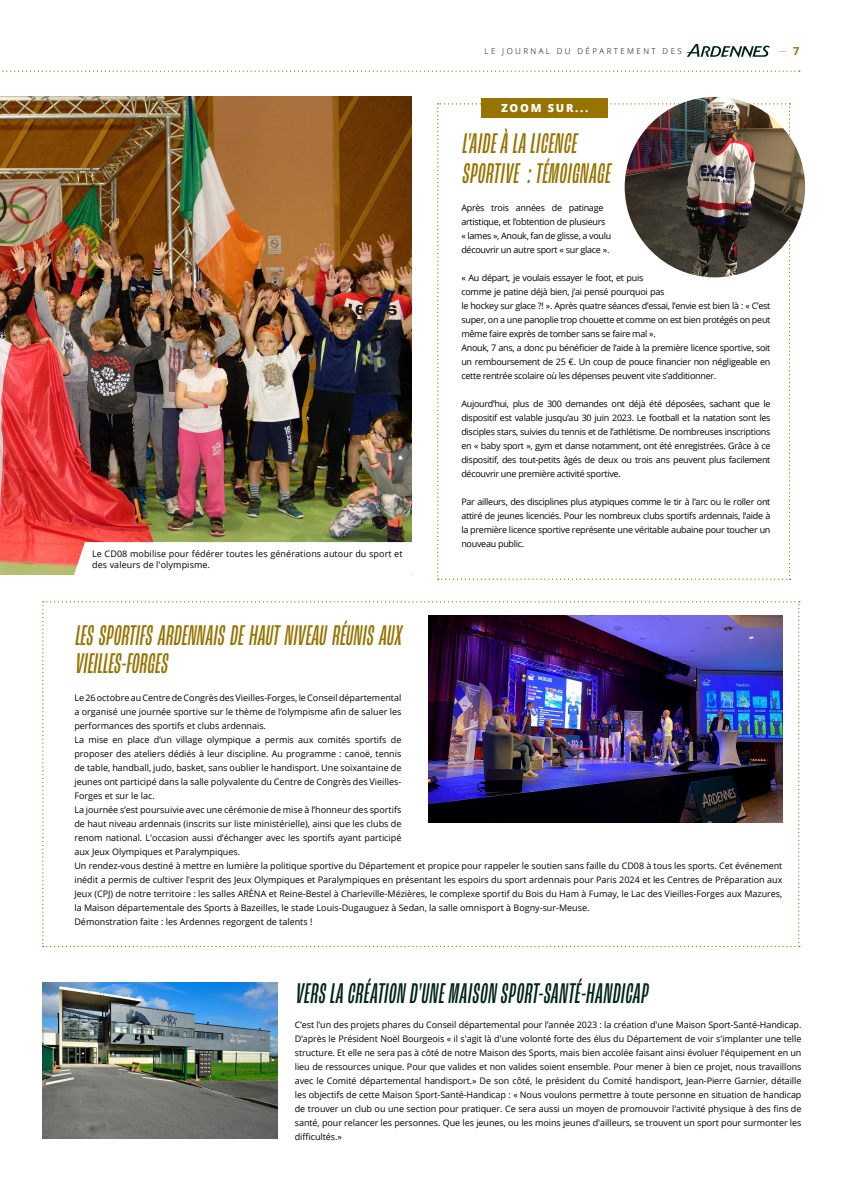
<style>
.page{position:relative;width:842px;height:1191px;background:#fff}
.page>*{position:absolute;margin:0;border:0;box-sizing:border-box;transform-origin:0 0}
.t1{font:extra-condensed 30px/30px "Roc Grotesk";color:#977400}
.t2{font:extra-condensed 30px "Roc Grotesk";color:#002418}
.t3{font:800 11.2px "Open Sans";letter-spacing:.15em;color:#fff}
.t4{font:9px/14px "Open Sans";color:#000;text-align:justify}
.t5{font:9px/14px "Open Sans";letter-spacing:-.03em;color:#000}
.t6{font:300 8px "Open Sans";letter-spacing:.3em;color:#000}
.t7{font:300 8px "Open Sans";color:#977400}
.s1{font-weight:700;font-size:11px}
</style>
<div class="page">
<svg style="left:2px;top:71px;width:798px;height:1px"></svg>
<svg style="left:686px;top:44px;width:84px;height:14px"></svg>
<img style="left:0;top:97px;width:411px;height:478px">
<svg style="left:437px;top:103px;width:353px;height:477px"></svg>
<img style="left:625px;top:97px;width:180px;height:180px;border-radius:90px">
<svg style="left:42px;top:601px;width:758px;height:346px"></svg>
<div style="left:481px;top:98px;width:127px;height:19px;background:#977400"></div>
<img style="left:429px;top:615px;width:353px;height:207px">
<img style="left:43px;top:982px;width:234px;height:157px">
<svg style="left:74px;top:542px;width:338px;height:33px"></svg>
<p class="t6" style="left:484px;top:45px;width:199px">LE JOURNAL DU DÉPARTEMENT DES</p>
<p class="t7" style="left:778px;top:45px;width:23px">— <span class="s1">7</span></p>
<p class="t3" style="left:501px;top:99px;width:89px">ZOOM SUR...</p>
<p class="t4" style="left:92px;top:548px;width:312px;line-height:11px">Le CD08 mobilise pour fédérer toutes les générations autour du sport et des valeurs de l'olympisme.</p>
<h1 class="t1" style="left:74px;top:621px;width:333px;line-height:28px">LESSPORTIFSARDENNAISDEHAUTNIVEAURÉUNISAUX<br>VIEILLES-FORGES</h1>
<h1 class="t1" style="left:461px;top:128px;width:155px">L'AIDEÀ LA LICENCE<br>SPORTIVE :TÉMOIGNAGE</h1>
<p class="t5" style="left:461px;top:200px;width:152px">Après trois années de patinage artistique, et l’obtention de plusieurs « lames », Anouk, fan de glisse, a voulu découvrir un autre sport « sur glace ».</p>
<p class="t5" style="left:461px;top:270px;width:311px">« Au départ, je voulais essayer le foot, et puis<br>comme je patine déjà bien, j’ai pensé pourquoi pas<br>le hockey sur glace ?! ». Après quatre séances d’essai, l’envie est bien là : « C’est super, on a une panoplie trop chouette et comme on est bien protégés on peut même faire exprès de tomber sans se faire mal ».<br>Anouk, 7 ans, a donc pu bénéficier de l’aide à la première licence sportive, soit un remboursement de 25 €. Un coup de pouce financier non négligeable en cette rentrée scolaire où les dépenses peuvent vite s’additionner.</p>
<p class="t4" style="left:461px;top:396px;width:311px">Aujourd’hui, plus de 300 demandes ont déjà été déposées, sachant que le dispositif est valable jusqu’au 30 juin 2023. Le football et la natation sont les disciples stars, suivies du tennis et de l’athlétisme. De nombreuses inscriptions en « baby sport », gym et danse notamment, ont été enregistrées. Grâce à ce dispositif, des tout-petits âgés de deux ou trois ans peuvent plus facilement découvrir une première activité sportive.</p>
<p class="t4" style="left:461px;top:494px;width:311px">Par ailleurs, des disciplines plus atypiques comme le tir à l’arc ou le roller ont attiré de jeunes licenciés. Pour les nombreux clubs sportifs ardennais, l’aide à la première licence sportive représente une véritable aubaine pour toucher un nouveau public.</p>
<p class="t4" style="left:74px;top:690px;width:709px;text-align:left">Le 26 octobre au Centre de Congrès des Vieilles-Forges, le Conseil départemental<br>a organisé une journée sportive sur le thème de l’olympisme afin de saluer les<br>performances des sportifs et clubs ardennais.<br>La mise en place d’un village olympique a permis aux comités sportifs de<br>proposer des ateliers dédiés à leur discipline. Au programme : canoë, tennis<br>de table, handball, judo, basket, sans oublier le handisport. Une soixantaine de<br>jeunes ont participé dans la salle polyvalente du Centre de Congrès des Vieilles-<br>Forges et sur le lac.<br>La journée s’est poursuivie avec une cérémonie de mise à l’honneur des sportifs<br>de haut niveau ardennais (inscrits sur liste ministérielle), ainsi que les clubs de<br>renom national. L'occasion aussi d’échanger avec les sportifs ayant participé<br>aux Jeux Olympiques et Paralympiques.<br>Un rendez-vous destiné à mettre en lumière la politique sportive du Département et propice pour rappeler le soutien sans faille du CD08 à tous les sports. Cet événement inédit a permis de cultiver l'esprit des Jeux Olympiques et Paralympiques en présentant les espoirs du sport ardennais pour Paris 2024 et les Centres de Préparation aux Jeux (CPJ) de notre territoire : les salles ARÉNA et Reine-Bestel à Charleville-Mézières, le complexe sportif du Bois du Ham à Fumay, le Lac des Vieilles-Forges aux Mazures, la Maison départementale des Sports à Bazeilles, le stade Louis-Dugauguez à Sedan, la salle omnisport à Bogny-sur-Meuse.<br>Démonstration faite : les Ardennes regorgent de talents !</p>
<h1 class="t2" style="left:295px;top:977px;width:359px">VERSLA CRÉATION D'UNEMAISON SPORT-SANTÉ-HANDICAP</h1>
<p class="t4" style="left:295px;top:1017px;width:508px">C’est l’un des projets phares du Conseil départemental pour l’année 2023 : la création d'une Maison Sport-Santé-Handicap.<br>D’après le Président Noël Bourgeois « il s'agit là d'une volonté forte des élus du Département de voir s'implanter une telle structure. Et elle ne sera pas à côté de notre Maison des Sports, mais bien accolée faisant ainsi évoluer l'équipement en un lieu de ressources unique. Pour que valides et non valides soient ensemble. Pour mener à bien ce projet, nous travaillons avec le Comité départemental handisport.» De son côté, le président du Comité handisport, Jean-Pierre Garnier, détaille les objectifs de cette Maison Sport-Santé-Handicap : « Nous voulons permettre à toute personne en situation de handicap de trouver un club ou une section pour pratiquer. Ce sera aussi un moyen de promouvoir l'activité physique à des fins de santé, pour relancer les personnes. Que les jeunes, ou les moins jeunes d'ailleurs, se trouvent un sport pour surmonter les difficultés.»</p>
</div>
